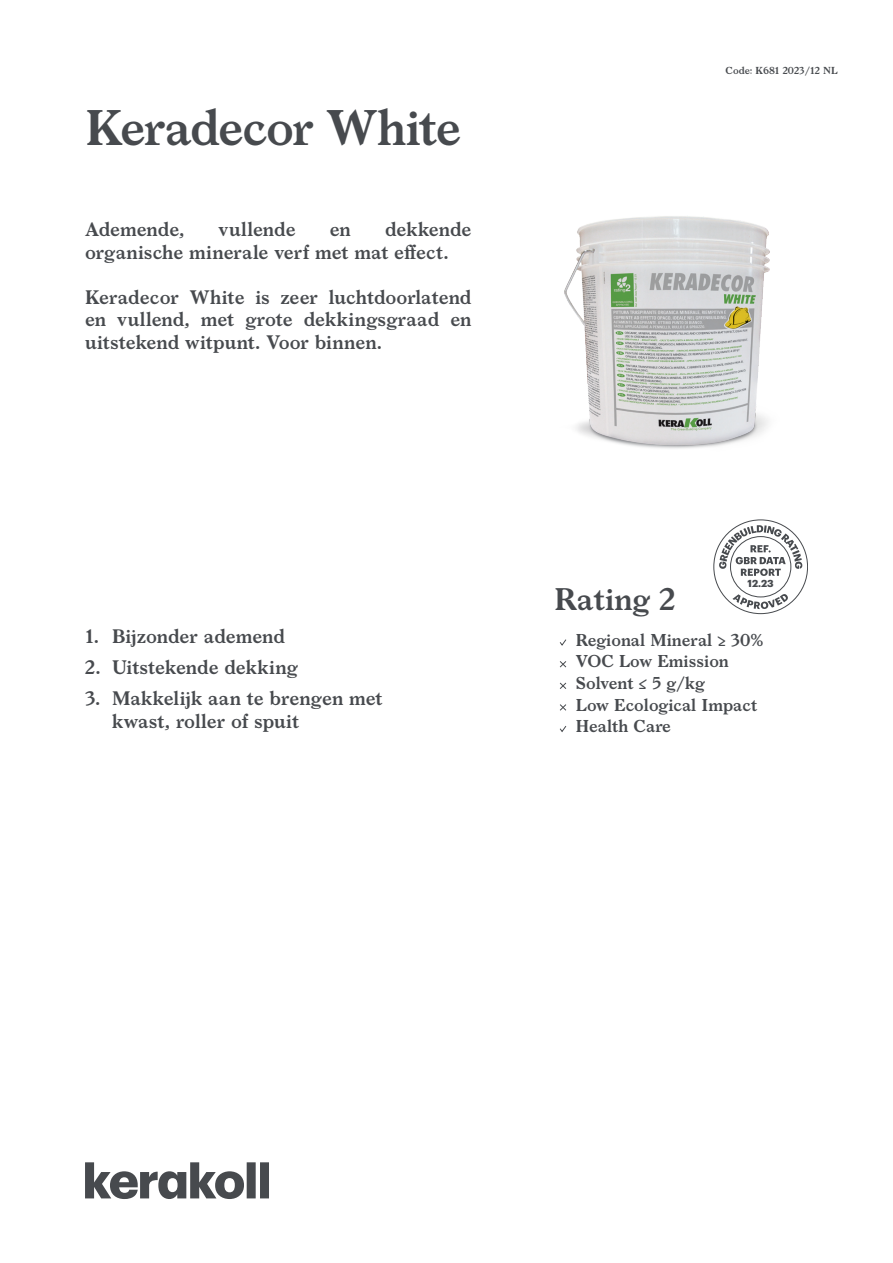
<style>
.page{position:relative;width:893px;height:1263px;background:#fff}
.page>*{position:absolute;margin:0;border:0;box-sizing:border-box;transform-origin:0 0}
.t1{font:600 48px "Larish Neue";letter-spacing:-.03em;color:#474a4e}
.t2{font:600 30px "Larish Neue";color:#474a4e}
.t3{font:600 18.75px/22.5px "Larish Neue";color:#474a4e}
.t4{font:600 16.5px/21.6px "Larish Neue";color:#474a4e}
.t5{font:700 10.05px "Graphik";color:#474a4e}
.t6{font:600 9.75px "Larish Neue";color:#474a4e}
</style>
<div class="page">
<svg style="left:85px;top:1162px;width:184px;height:37px"></svg>
<svg style="left:713px;top:519px;width:95px;height:95px"></svg>
<svg style="left:559px;top:639px;width:8px;height:7px"></svg>
<svg style="left:559px;top:661px;width:8px;height:7px"></svg>
<svg style="left:559px;top:682px;width:8px;height:7px"></svg>
<svg style="left:560px;top:704px;width:7px;height:7px"></svg>
<svg style="left:559px;top:726px;width:8px;height:6px"></svg>
<img style="left:564px;top:216px;width:206px;height:233px">
<h1 class="t1" style="left:85px;top:91px;width:377px">Keradecor White</h1>
<p class="t3" style="left:85px;top:217px;width:101px">Ademende,</p>
<p class="t3" style="left:219px;top:217px;width:79px">vullende</p>
<p class="t3" style="left:330px;top:217px;width:23px">en</p>
<p class="t3" style="left:85px;top:217px;width:388px;text-indent:300px">dekkende organische minerale verf met mat effect.</p>
<p class="t3" style="left:85px;top:284px;width:388px;text-align:justify">Keradecor White is zeer luchtdoorlatend en vullend, met grote dekkingsgraad en uitstekend witpunt. Voor binnen.</p>
<p class="t6" style="left:726px;top:63px;width:114px">Code: K681 2023/12 NL</p>
<p class="t3" style="left:85px;top:624px;width:202px">1. Bijzonder ademend</p>
<p class="t3" style="left:85px;top:655px;width:214px">2. Uitstekende dekking</p>
<p class="t3" style="left:112px;top:686px;width:272px;text-indent:-27px">3. Makkelijk aan te brengen met kwast, roller of spuit</p>
<p class="t5" style="left:748px;top:575px;width:28px">12.23</p>
<h2 class="t2" style="left:554px;top:576px;width:123px">Rating 2</h2>
<p class="t4" style="left:576px;top:628px;width:189px">Regional Mineral ≥ 30%<br>VOC Low Emission<br>Solvent ≤ 5 g/kg<br>Low Ecological Impact<br>Health Care</p>
</div>
